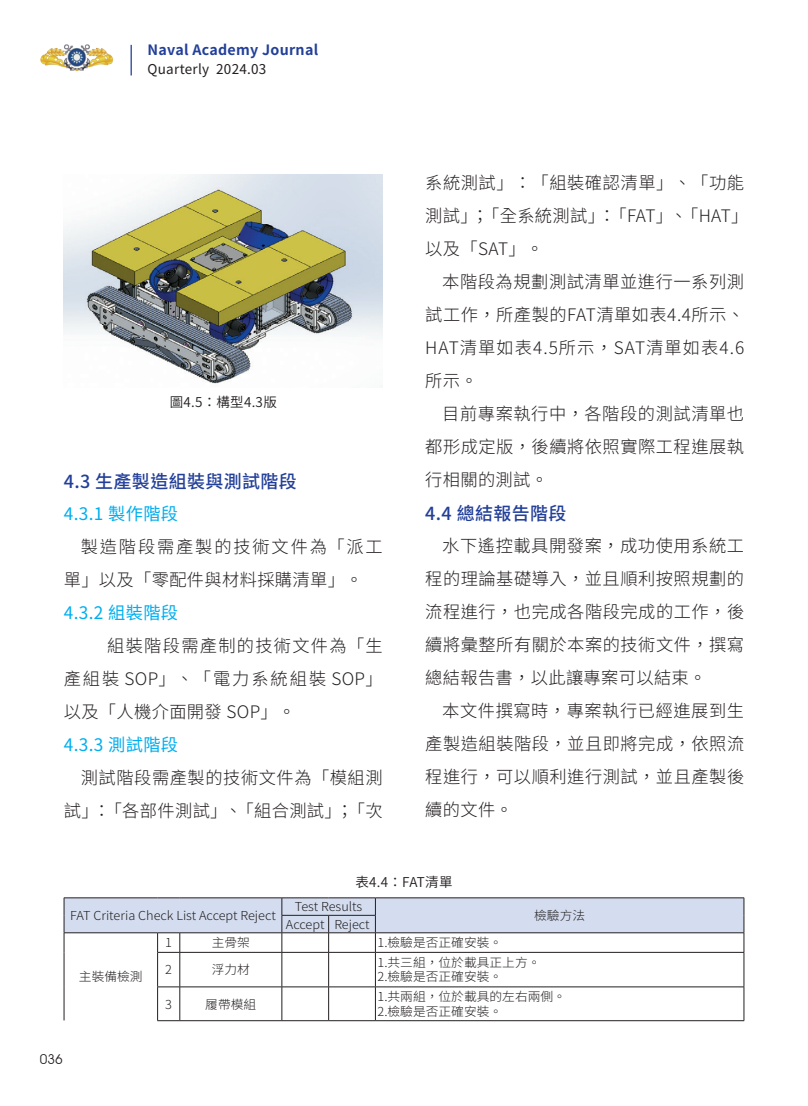
<style>
.page{position:relative;width:808px;height:1106px;background:#fff}
.page>*{position:absolute;margin:0;border:0;box-sizing:border-box;transform-origin:0 0}
.t1{font:500 18px "Noto Sans CJ Ktc";letter-spacing:.02em;color:#223f99}
.t2{font:300 17.25px/33px "Noto Sans CJ Ktc";letter-spacing:.03em;color:#231f20;text-align:justify}
.t3{font:300 17.25px/33px "Noto Sans CJ Ktc";letter-spacing:.105em;color:#231f20}
.t4{font:17.25px "Noto Sans CJ Ktc";letter-spacing:.02em;color:#00aeef}
.t5{font:700 14.25px "Noto Sans CJ Ktc";letter-spacing:.02em;color:#223f99}
.t6{font:600 13.5px "Noto Sans CJ Ktc";letter-spacing:.02em;color:#231f20}
.t7{font:13.5px "Noto Sans CJ Ktc";letter-spacing:.02em;color:#231f20}
.t8{font:13.5px "Avant Garde IT Cby BT";color:#231f20}
.t9{font:300 12.3px/14.2px "Noto Sans CJ Ktc";color:#231f20}
</style>
<div class="page">
<hr style="left:64px;top:952px;width:1px;height:34px;background:#231f20">
<hr style="left:64px;top:986px;width:1px;height:34px;background:#231f20">
<svg style="left:64px;top:897px;width:681px;height:56px"></svg>
<hr style="left:157px;top:952px;width:1px;height:34px;background:#231f20">
<hr style="left:180px;top:952px;width:102px;height:1px;background:#231f20">
<hr style="left:180px;top:952px;width:1px;height:34px;background:#231f20">
<hr style="left:282px;top:952px;width:47px;height:1px;background:#231f20">
<hr style="left:282px;top:952px;width:1px;height:34px;background:#231f20">
<hr style="left:329px;top:952px;width:46px;height:1px;background:#231f20">
<hr style="left:328px;top:952px;width:1px;height:34px;background:#231f20">
<hr style="left:375px;top:952px;width:369px;height:1px;background:#231f20">
<hr style="left:375px;top:952px;width:1px;height:34px;background:#231f20">
<hr style="left:744px;top:952px;width:1px;height:34px;background:#231f20">
<svg style="left:157px;top:986px;width:23px;height:1px"></svg>
<hr style="left:157px;top:987px;width:1px;height:33px;background:#231f20">
<hr style="left:180px;top:986px;width:102px;height:1px;background:#231f20">
<hr style="left:180px;top:987px;width:1px;height:33px;background:#231f20">
<hr style="left:282px;top:986px;width:47px;height:1px;background:#231f20">
<hr style="left:282px;top:987px;width:1px;height:33px;background:#231f20">
<hr style="left:329px;top:986px;width:46px;height:1px;background:#231f20">
<hr style="left:328px;top:987px;width:1px;height:33px;background:#231f20">
<hr style="left:375px;top:986px;width:369px;height:1px;background:#231f20">
<hr style="left:375px;top:987px;width:1px;height:33px;background:#231f20">
<hr style="left:744px;top:987px;width:1px;height:33px;background:#231f20">
<svg style="left:157px;top:1020px;width:23px;height:1px"></svg>
<hr style="left:180px;top:1020px;width:102px;height:1px;background:#231f20">
<hr style="left:282px;top:1020px;width:47px;height:1px;background:#231f20">
<hr style="left:329px;top:1020px;width:46px;height:1px;background:#231f20">
<hr style="left:375px;top:1020px;width:369px;height:1px;background:#231f20">
<img style="left:64px;top:174px;width:319px;height:213px">
<img style="left:40px;top:44px;width:73px;height:28px">
<hr style="left:131px;top:45px;width:1px;height:30px;background:#223f99">
<p class="t5" style="left:148px;top:42px;width:172px">Naval Academy Journal</p>
<p class="t7" style="left:148px;top:61px;width:120px">Quarterly 2024.03</p>
<p class="t6" style="left:170px;top:395px;width:109px">圖4.5：構型4.3版</p>
<p class="t1" style="left:64px;top:471px;width:235px">4.3 生產製造組裝與測試階段</p>
<p class="t4" style="left:64px;top:504px;width:116px">4.3.1 製作階段</p>
<p class="t3" style="left:64px;top:530px;width:320px;text-indent:17px">製造階段需產製的技術文件為「派工單」以及「零配件與材料採購清單」。</p>
<p class="t4" style="left:64px;top:603px;width:116px">4.3.2 組裝階段</p>
<p class="t2" style="left:64px;top:629px;width:320px;text-indent:44px">組裝階段需產制的技術文件為「生產組裝 SOP」、「電力系統組裝 SOP」以及「人機介面開發 SOP」。</p>
<p class="t4" style="left:64px;top:735px;width:116px">4.3.3 測試階段</p>
<p class="t2" style="left:64px;top:761px;width:320px;text-align:right">測試階段需產製的技術文件為「模組測試」：「各部件測試」、「組合測試」；「次</p>
<p class="t2" style="left:425px;top:167px;width:325px;text-align:left">系統測試」：「組裝確認清單」、「功能測試」；「全系統測試」：「FAT」、「HAT」以及「SAT」。</p>
<p class="t2" style="left:425px;top:266px;width:320px;text-indent:17px">本階段為規劃測試清單並進行一系列測試工作，所產製的FAT清單如表4.4所示、HAT清單如表4.5所示，SAT清單如表4.6所示。</p>
<p class="t2" style="left:425px;top:398px;width:320px;text-indent:17px">目前專案執行中，各階段的測試清單也都形成定版，後續將依照實際工程進展執行相關的測試。</p>
<p class="t1" style="left:425px;top:503px;width:143px">4.4 總結報告階段</p>
<p class="t2" style="left:425px;top:530px;width:320px;text-indent:17px">水下遙控載具開發案，成功使用系統工程的理論基礎導入，並且順利按照規劃的流程進行，也完成各階段完成的工作，後續將彙整所有關於本案的技術文件，撰寫總結報告書，以此讓專案可以結束。</p>
<p class="t2" style="left:425px;top:695px;width:320px;text-indent:17px">本文件撰寫時，專案執行已經進展到生產製造組裝階段，並且即將完成，依照流程進行，可以順利進行測試，並且產製後續的文件。</p>
<p class="t9" style="left:70px;top:908px;width:207px">FAT Criteria Check List Accept Reject</p>
<p class="t6" style="left:355px;top:875px;width:99px">表4.4：FAT清單</p>
<p class="t9" style="left:295px;top:900px;width:69px">Test Results</p>
<p class="t9" style="left:286px;top:917px;width:85px">Accept Reject</p>
<p class="t9" style="left:534px;top:908px;width:52px">檢驗方法</p>
<p class="t9" style="left:79px;top:970px;width:65px">主裝備檢測</p>
<p class="t8" style="left:40px;top:1051px;width:24px">036</p>
<p class="t9" style="left:165px;top:936px;width:8px">1</p>
<p class="t9" style="left:212px;top:936px;width:40px">主骨架</p>
<p class="t9" style="left:377px;top:936px;width:126px">1.檢驗是否正確安裝。</p>
<p class="t9" style="left:165px;top:963px;width:8px">2</p>
<p class="t9" style="left:212px;top:963px;width:40px">浮力材</p>
<p class="t9" style="left:377px;top:955px;width:165px">1.共三組，位於載具正上方。<br>2.檢驗是否正確安裝。</p>
<p class="t9" style="left:165px;top:997px;width:8px">3</p>
<p class="t9" style="left:205px;top:997px;width:52px">履帶模組</p>
<p class="t9" style="left:377px;top:990px;width:190px">1.共兩組，位於載具的左右兩側。<br>2.檢驗是否正確安裝。</p>
</div>
